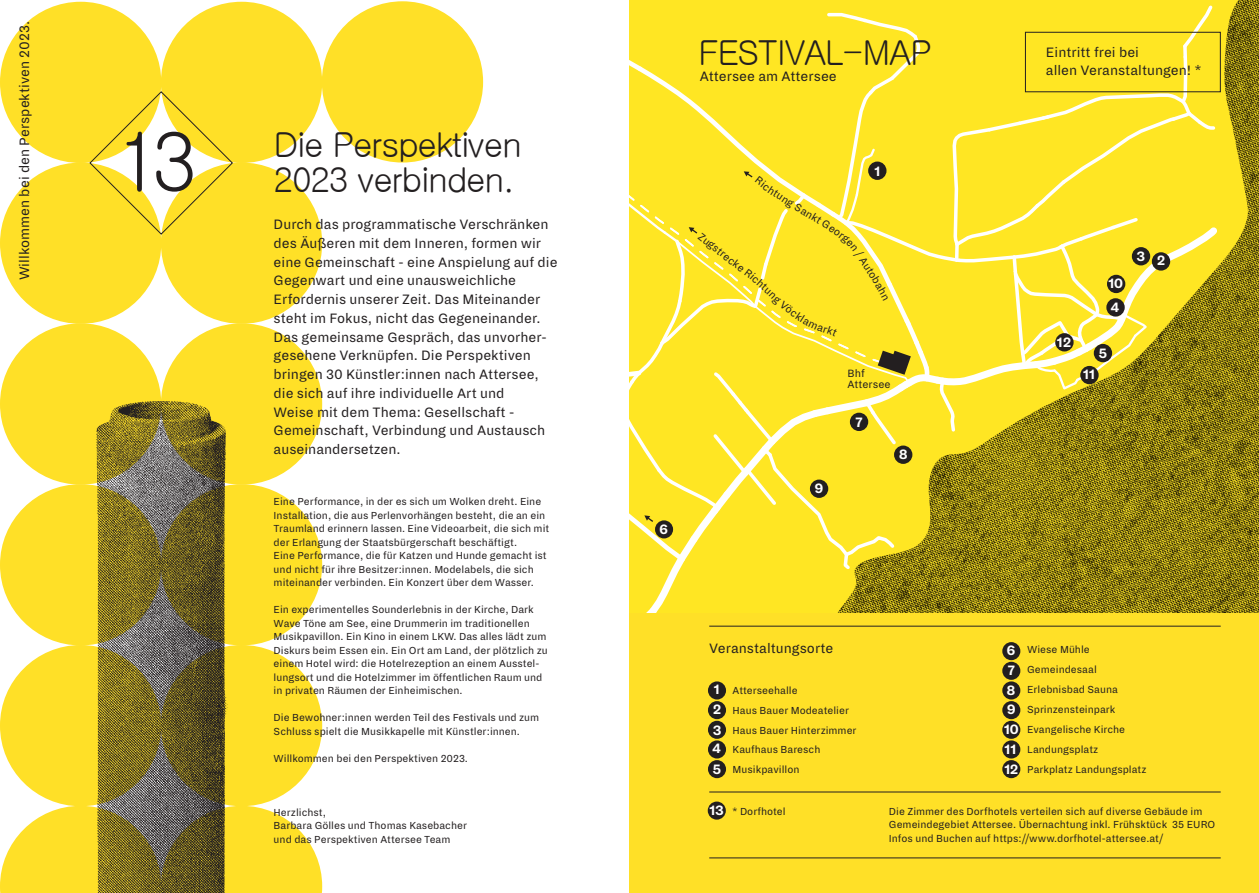
<style>
.page{position:relative;width:1259px;height:893px;background:#fff}
.page>*{position:absolute;margin:0;border:0;box-sizing:border-box;transform-origin:0 0}
.t1{font:79.65px "Gulim";color:#231f20}
.t2{font:34.5px/34.5px "Gulim";letter-spacing:-.04em;color:#231f20}
.Copy_Projekt{font:15px/18.8px "Dia";color:#231f20}
.Copy_Projekt-2{font:700 15px "Dia";letter-spacing:-.02em;color:#fff}
.t3{font:11.7px/10.5px "Dia";color:#231f20}
.Absatzformat_2{font:11.25px/13.5px "Dia";color:#231f20}
</style>
<div class="page">
<img style="left:770px;top:0;width:489px;height:613px">
<div style="left:629px;top:613px;width:630px;height:280px;background:#ffe027"></div>
<div style="left:0;top:2px;width:161px;height:161px;background:#ffe027;border-radius:50%"></div>
<div style="left:161px;top:2px;width:161px;height:161px;background:#ffe027;border-radius:50%"></div>
<div style="left:0;top:163px;width:161px;height:161px;background:#ffe027;border-radius:50%"></div>
<div style="left:161px;top:163px;width:161px;height:161px;background:#ffe027;border-radius:50%"></div>
<div style="left:0;top:323px;width:161px;height:162px;background:#ffe027;border-radius:50%"></div>
<div style="left:161px;top:323px;width:161px;height:162px;background:#ffe027;border-radius:50%"></div>
<div style="left:0;top:484px;width:161px;height:161px;background:#ffe027;border-radius:50%"></div>
<div style="left:161px;top:484px;width:161px;height:161px;background:#ffe027;border-radius:50%"></div>
<div style="left:0;top:645px;width:161px;height:161px;background:#ffe027;border-radius:50%"></div>
<div style="left:161px;top:645px;width:161px;height:161px;background:#ffe027;border-radius:50%"></div>
<svg style="left:0;top:806px;width:322px;height:87px"></svg>
<div style="left:322px;top:1px;width:161px;height:162px;background:#ffe027;border-radius:50%"></div>
<img style="left:89px;top:361px;width:141px;height:532px">
<svg style="left:89px;top:91px;width:144px;height:144px"></svg>
<div style="left:708px;top:681px;width:18px;height:18px;background:#231f20;border-radius:50%"></div>
<div style="left:1002px;top:642px;width:18px;height:18px;background:#231f20;border-radius:50%"></div>
<div style="left:708px;top:801px;width:18px;height:19px;background:#231f20;border-radius:50%"></div>
<div style="left:708px;top:701px;width:18px;height:18px;background:#231f20;border-radius:50%"></div>
<div style="left:1002px;top:662px;width:18px;height:18px;background:#231f20;border-radius:50%"></div>
<div style="left:708px;top:721px;width:18px;height:18px;background:#231f20;border-radius:50%"></div>
<div style="left:1002px;top:681px;width:18px;height:18px;background:#231f20;border-radius:50%"></div>
<div style="left:708px;top:740px;width:18px;height:18px;background:#231f20;border-radius:50%"></div>
<div style="left:1002px;top:701px;width:18px;height:18px;background:#231f20;border-radius:50%"></div>
<div style="left:1002px;top:740px;width:18px;height:18px;background:#231f20;border-radius:50%"></div>
<div style="left:708px;top:760px;width:18px;height:18px;background:#231f20;border-radius:50%"></div>
<div style="left:1002px;top:721px;width:18px;height:18px;background:#231f20;border-radius:50%"></div>
<div style="left:1002px;top:760px;width:18px;height:18px;background:#231f20;border-radius:50%"></div>
<hr style="left:709px;top:792px;width:511px;height:1px;background:#231f20">
<hr style="left:709px;top:857px;width:511px;height:1px;background:#231f20">
<svg style="left:629px;top:3px;width:594px;height:655px;background:#e6d02a"></svg>
<p class="Copy_Projekt" style="left:15px;top:280px;width:261px;rotate:-90deg">Willkommen bei den Perspektiven 2023.</p>
<p class="t1" style="left:115px;top:121px;width:83px">13</p>
<h1 class="t2" style="left:274px;top:128px;width:250px">Die Perspektiven<br>2023 verbinden.</h1>
<p class="Copy_Projekt" style="left:274px;top:215px;width:285px">Durch das programmatische Verschränken des Äußeren mit dem Inneren, formen wir eine Gemeinschaft - eine Anspielung auf die Gegenwart und eine unausweichliche</p>
<p class="Copy_Projekt" style="left:274px;top:290px;width:268px">Erfordernis unserer Zeit. Das Miteinander steht im Fokus, nicht das Gegeneinander.</p>
<p class="Copy_Projekt" style="left:274px;top:328px;width:274px">Das gemeinsame Gespräch, das unvorher&shy;gesehene Verknüpfen. Die Perspektiven bringen 30 Künstler:innen nach Attersee,</p>
<p class="Copy_Projekt" style="left:274px;top:384px;width:232px">die sich auf ihre individuelle Art und</p>
<p class="Copy_Projekt" style="left:274px;top:403px;width:242px">Weise mit dem Thema: Gesellschaft -</p>
<p class="Copy_Projekt" style="left:274px;top:421px;width:273px">Gemeinschaft, Verbindung und Austausch</p>
<p class="Copy_Projekt" style="left:274px;top:440px;width:128px">auseinandersetzen.</p>
<p class="Absatzformat_2" style="left:274px;top:495px;width:277px">Eine Performance, in der es sich um Wolken dreht. Eine Installation, die aus Perlenvorhängen besteht, die an ein Traumland erinnern lassen. Eine Videoarbeit, die sich mit der Erlangung der Staatsbürgerschaft beschäftigt.</p>
<p class="Absatzformat_2" style="left:274px;top:549px;width:275px">Eine Performance, die für Katzen und Hunde gemacht ist und nicht für ihre Besitzer:innen. Modelabels, die sich</p>
<p class="Absatzformat_2" style="left:274px;top:576px;width:262px">miteinander verbinden. Ein Konzert über dem Wasser.</p>
<p class="Absatzformat_2" style="left:274px;top:603px;width:276px">Ein experimentelles Sounderlebnis in der Kirche, Dark Wave Töne am See, eine Drummerin im traditionellen Musikpavillon. Ein Kino in einem LKW. Das alles lädt zum Diskurs beim Essen ein. Ein Ort am Land, der plötzlich zu einem Hotel wird: die Hotelrezeption an einem Ausstel&shy;lungsort und die Hotelzimmer im öffentlichen Raum und</p>
<p class="Absatzformat_2" style="left:274px;top:684px;width:190px">in privaten Räumen der Einheimischen.</p>
<p class="Absatzformat_2" style="left:274px;top:711px;width:267px">Die Bewohner:innen werden Teil des Festivals und zum<br>Schluss spielt die Musikkapelle mit Künstler:innen.</p>
<p class="Absatzformat_2" style="left:274px;top:751px;width:196px">Willkommen bei den Perspektiven 2023.</p>
<p class="Absatzformat_2" style="left:274px;top:805px;width:54px">Herzlichst,</p>
<p class="Absatzformat_2" style="left:274px;top:819px;width:195px">Barbara Gölles und Thomas Kasebacher</p>
<p class="Absatzformat_2" style="left:274px;top:832px;width:178px">und das Perspektiven Attersee Team</p>
<h1 class="t2" style="left:698px;top:35px;width:235px">FESTIVAL-MAP</h1>
<p class="Copy_Projekt" style="left:1046px;top:43px;width:95px">Eintritt frei bei</p>
<p class="Copy_Projekt" style="left:1046px;top:61px;width:157px">allen Veranstaltungen! *</p>
<p class="Copy_Projekt" style="left:699px;top:67px;width:139px">Attersee am Attersee</p>
<p class="t3" style="left:772px;top:184px;width:30px;rotate:34deg">htung</p>
<p class="t3" style="left:703px;top:231px;width:34px;rotate:39deg">Zugstr</p>
<p class="t3" style="left:727px;top:251px;width:35px;rotate:37deg">ecke R</p>
<p class="t3" style="left:755px;top:272px;width:21px;rotate:41deg">icht</p>
<p class="Copy_Projekt-2" style="left:874px;top:162px;width:8px">1</p>
<p class="Copy_Projekt-2" style="left:659px;top:520px;width:11px">6</p>
<p class="Copy_Projekt-2" style="left:814px;top:480px;width:11px">9</p>
<p class="t3" style="left:847px;top:368px;width:45px">Bhf<br>Attersee</p>
<p class="Copy_Projekt-2" style="left:855px;top:413px;width:9px">7</p>
<p class="Copy_Projekt-2" style="left:898px;top:446px;width:11px">8</p>
<p class="Copy_Projekt-2" style="left:1056px;top:333px;width:16px">12</p>
<p class="Copy_Projekt-2" style="left:1108px;top:275px;width:17px">10</p>
<p class="Copy_Projekt-2" style="left:1110px;top:298px;width:11px">4</p>
<p class="Copy_Projekt-2" style="left:1098px;top:344px;width:10px">5</p>
<p class="Copy_Projekt-2" style="left:1083px;top:366px;width:14px">11</p>
<p class="Copy_Projekt-2" style="left:1136px;top:247px;width:10px">3</p>
<p class="Copy_Projekt-2" style="left:1156px;top:252px;width:10px">2</p>
<p class="Copy_Projekt" style="left:709px;top:639px;width:126px">Veranstaltungsorte</p>
<p class="Copy_Projekt-2" style="left:713px;top:681px;width:8px">1</p>
<p class="Copy_Projekt-2" style="left:713px;top:701px;width:10px">2</p>
<p class="Copy_Projekt-2" style="left:713px;top:721px;width:10px">3</p>
<p class="Copy_Projekt-2" style="left:712px;top:740px;width:11px">4</p>
<p class="Copy_Projekt-2" style="left:712px;top:760px;width:10px">5</p>
<p class="Absatzformat_2" style="left:732px;top:683px;width:67px">Atterseehalle</p>
<p class="Absatzformat_2" style="left:732px;top:703px;width:118px">Haus Bauer Modeatelier</p>
<p class="Absatzformat_2" style="left:732px;top:723px;width:125px">Haus Bauer Hinterzimmer</p>
<p class="Absatzformat_2" style="left:732px;top:743px;width:89px">Kaufhaus Baresch</p>
<p class="Absatzformat_2" style="left:732px;top:763px;width:68px">Musikpavillon</p>
<p class="Copy_Projekt-2" style="left:1006px;top:642px;width:11px">6</p>
<p class="Copy_Projekt-2" style="left:1008px;top:662px;width:9px">7</p>
<p class="Copy_Projekt-2" style="left:1006px;top:681px;width:11px">8</p>
<p class="Copy_Projekt-2" style="left:1007px;top:701px;width:11px">9</p>
<p class="Copy_Projekt-2" style="left:1004px;top:720px;width:17px">10</p>
<p class="Copy_Projekt-2" style="left:1004px;top:740px;width:14px">11</p>
<p class="Copy_Projekt-2" style="left:1004px;top:760px;width:16px">12</p>
<p class="Absatzformat_2" style="left:1027px;top:643px;width:64px">Wiese Mühle</p>
<p class="Absatzformat_2" style="left:1027px;top:663px;width:71px">Gemeindesaal</p>
<p class="Absatzformat_2" style="left:1027px;top:683px;width:92px">Erlebnisbad Sauna</p>
<p class="Absatzformat_2" style="left:1027px;top:703px;width:90px">Sprinzensteinpark</p>
<p class="Absatzformat_2" style="left:1027px;top:723px;width:99px">Evangelische Kirche</p>
<p class="Absatzformat_2" style="left:1027px;top:743px;width:73px">Landungsplatz</p>
<p class="Absatzformat_2" style="left:1027px;top:763px;width:121px">Parkplatz Landungsplatz</p>
<p class="Copy_Projekt-2" style="left:709px;top:802px;width:16px">13</p>
<p class="Absatzformat_2" style="left:732px;top:805px;width:55px">* Dorfhotel</p>
<p class="Absatzformat_2" style="left:889px;top:805px;width:315px">Die Zimmer des Dorfhotels verteilen sich auf diverse Gebäude im</p>
<p class="Absatzformat_2" style="left:889px;top:818px;width:328px">Gemeindegebiet Attersee. Übernachtung inkl. Frühsktück 35 EURO</p>
<p class="Absatzformat_2" style="left:889px;top:832px;width:276px">Infos und Buchen auf https://www.dorfhotel-attersee.at/</p>
</div>
